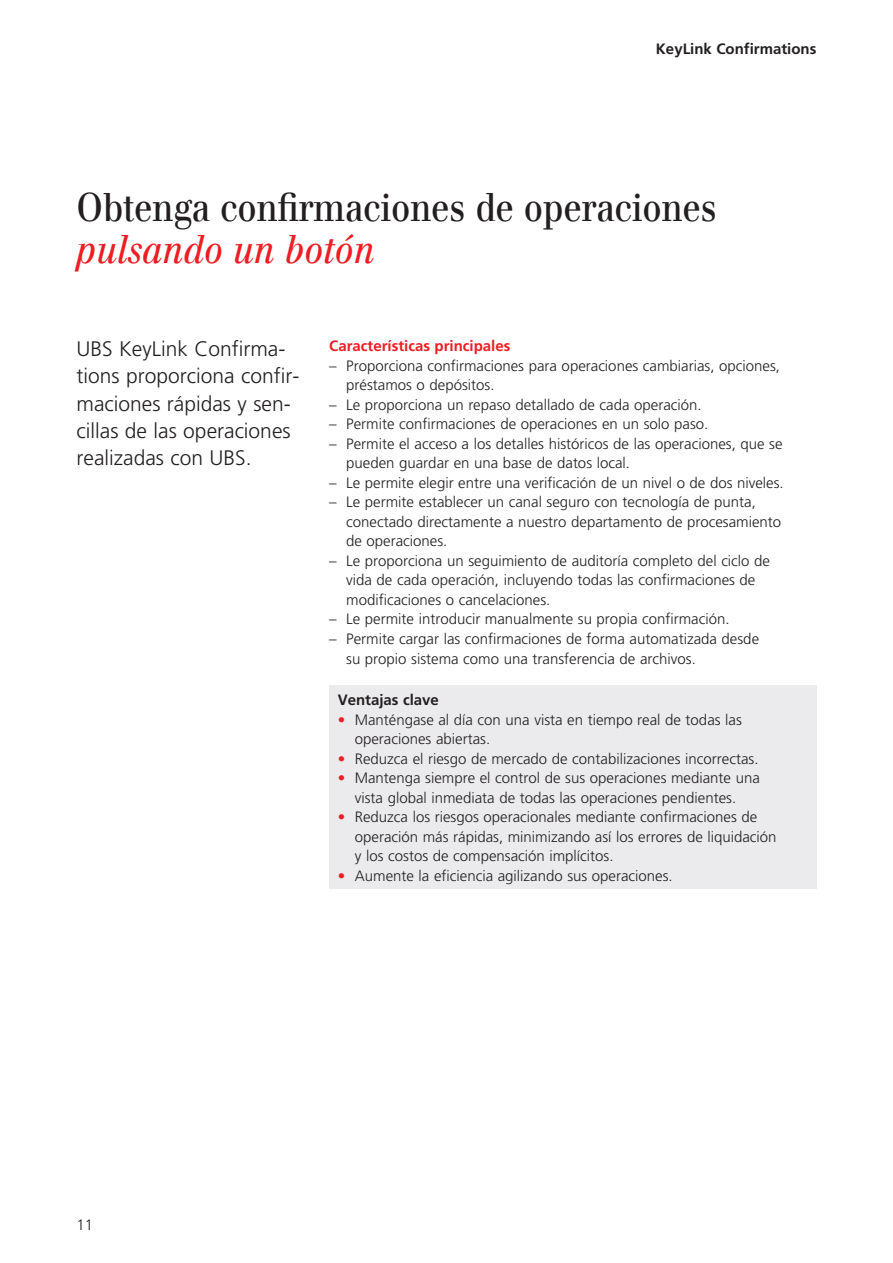
<style>
.page{position:relative;width:893px;height:1263px;background:#fff}
.page>*{position:absolute;margin:0;border:0;box-sizing:border-box;transform-origin:0 0}
.t1{font:39px "UBS Headline";color:#231f20}
.t2{font:italic 39px "UBS Headline";color:#ee1d23}
.t3{font:300 21px/27.3px "Frutiger";color:#231f20}
.t4{font:300 15px/19.5px "Frutiger";color:#231f20}
.t5{font:700 15px "Frutiger";color:#231f20}
.t6{font:700 15px "Frutiger";color:#ee1d23}
.s1{color:#ee1d23}
</style>
<div class="page">
<div style="left:329px;top:685px;width:487px;height:204px;background:#ebebed"></div>
<p class="t5" style="left:656px;top:40px;width:162px">KeyLink Confirmations</p>
<h1 class="t1" style="left:77px;top:184px;width:642px">Obtenga confirmaciones de operaciones</h1>
<h1 class="t2" style="left:77px;top:226px;width:300px">pulsando un botón</h1>
<h2 class="t3" style="left:77px;top:335px;width:224px">UBS KeyLink Confirma&shy;tions proporciona confir&shy;maciones rápidas y sen&shy;cillas de las operaciones realizadas con UBS.</h2>
<p class="t6" style="left:329px;top:337px;width:183px">Características principales</p>
<p class="t4" style="left:346px;top:356px;width:435px;text-indent:-17px">– Proporciona confirmaciones para operaciones cambiarias, opciones, préstamos o depósitos.</p>
<p class="t4" style="left:329px;top:395px;width:374px">– Le proporciona un repaso detallado de cada operación.</p>
<p class="t4" style="left:329px;top:415px;width:381px">– Permite confirmaciones de operaciones en un solo paso.</p>
<p class="t4" style="left:346px;top:434px;width:438px;text-indent:-17px">– Permite el acceso a los detalles históricos de las operaciones, que se pueden guardar en una base de datos local.</p>
<p class="t4" style="left:329px;top:473px;width:456px">– Le permite elegir entre una verificación de un nivel o de dos niveles.</p>
<p class="t4" style="left:346px;top:493px;width:437px;text-indent:-17px">– Le permite establecer un canal seguro con tecnología de punta, conectado directamente a nuestro departamento de procesamiento de operaciones.</p>
<p class="t4" style="left:346px;top:551px;width:425px;text-indent:-17px">– Le proporciona un seguimiento de auditoría completo del ciclo de vida de cada operación, incluyendo todas las confirmaciones de modificaciones o cancelaciones.</p>
<p class="t4" style="left:329px;top:610px;width:402px">– Le permite introducir manualmente su propia confirmación.</p>
<p class="t4" style="left:346px;top:629px;width:414px;text-indent:-17px">– Permite cargar las confirmaciones de forma automatizada desde su propio sistema como una transferencia de archivos.</p>
<p class="t5" style="left:338px;top:691px;width:103px">Ventajas clave</p>
<p class="t4" style="left:355px;top:710px;width:389px;text-indent:-17px"><span class="s1">•</span> Manténgase al día con una vista en tiempo real de todas las operaciones abiertas.</p>
<p class="t4" style="left:338px;top:749px;width:422px"><span class="s1">•</span> Reduzca el riesgo de mercado de contabilizaciones incorrectas.</p>
<p class="t4" style="left:338px;top:768px;width:424px;text-align:center"><span class="s1">•</span> Mantenga siempre el control de sus operaciones mediante una vista global inmediata de todas las operaciones pendientes.</p>
<p class="t4" style="left:355px;top:807px;width:423px;text-indent:-17px"><span class="s1">•</span> Reduzca los riesgos operacionales mediante confirmaciones de operación más rápidas, minimizando así los errores de liquidación y los costos de compensación implícitos.</p>
<p class="t4" style="left:338px;top:866px;width:336px"><span class="s1">•</span> Aumente la eficiencia agilizando sus operaciones.</p>
<p class="t4" style="left:77px;top:1215px;width:18px">11</p>
</div>
